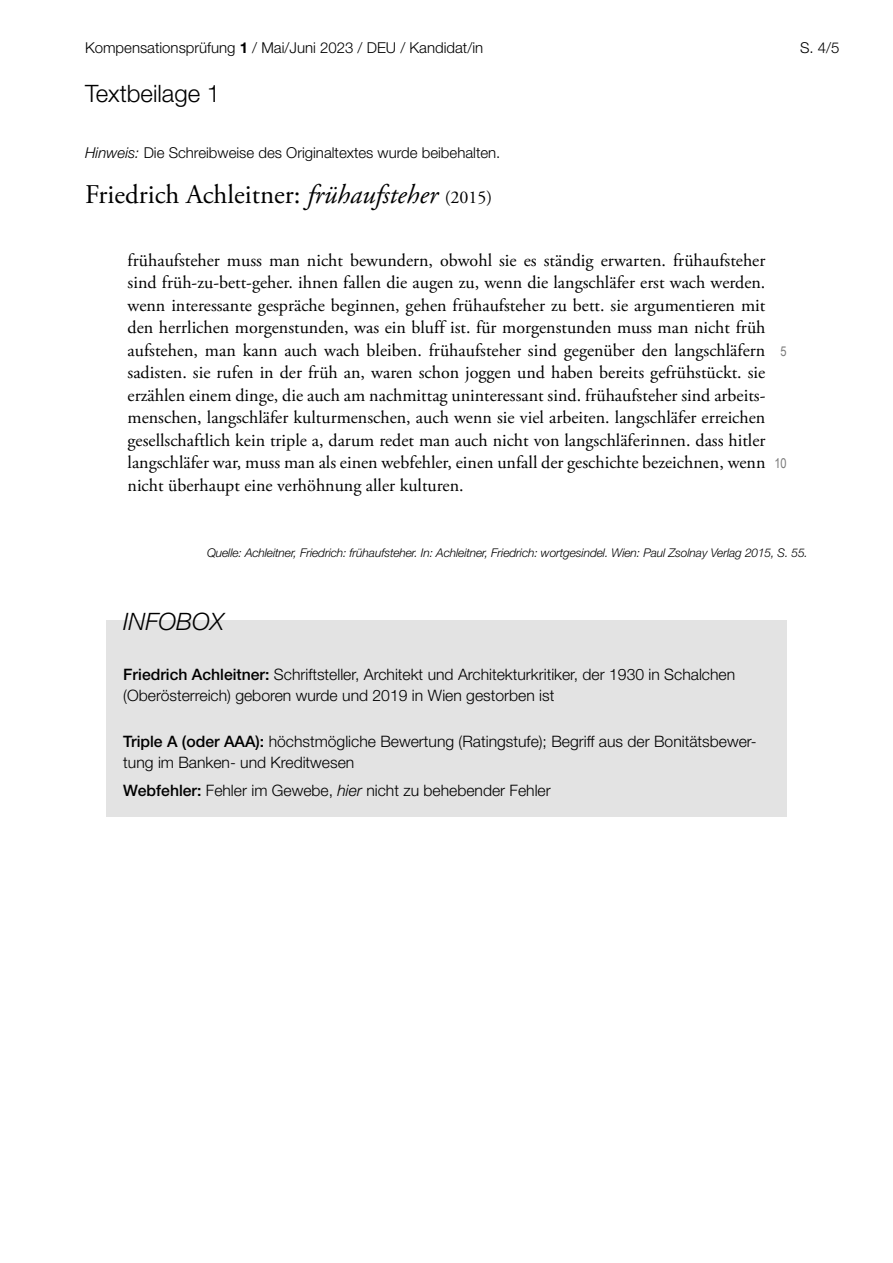
<style>
.page{position:relative;width:893px;height:1263px;background:#fff}
.page>*{position:absolute;margin:0;border:0;box-sizing:border-box;transform-origin:0 0}
.t1{font:27px "Adobe Garamond Pro";color:#000}
.t2{font:300 24px "Helvetica Neue LT Std";color:#000}
.t3{font:italic 300 24px "Helvetica Neue LT Std";color:#000}
.t4{font:18px/22.5px "Adobe Garamond Pro";color:#000;text-align:justify}
.t5{font:300 15.75px/21px "Helvetica Neue LT Std";color:#000}
.t6{font:300 15px "Helvetica Neue LT Std";color:#000}
.t7{font:13.5px "Arial Narrow";color:#7a7a7a}
.t8{font:italic 300 12px "Helvetica Neue LT Std";letter-spacing:-.01em;color:#000}
.s1{font-weight:700}
.s2{font-style:italic}
.s3{font-size:18px}
.s4{font-weight:500}
</style>
<div class="page">
<div style="left:106px;top:621px;width:681px;height:196px;background:#e3e3e3"></div>
<p class="t6" style="left:85px;top:39px;width:400px">Kompensationsprüfung <span class="s1">1</span> / Mai/Juni 2023 / DEU / Kandidat/in</p>
<p class="t6" style="left:800px;top:39px;width:41px">S. 4/5</p>
<h2 class="t2" style="left:85px;top:79px;width:137px">Textbeilage 1</h2>
<p class="t6" style="left:85px;top:144px;width:417px"><span class="s2">Hinweis:</span> Die Schreibweise des Originaltextes wurde beibehalten.</p>
<h1 class="t1" style="left:85px;top:178px;width:409px">Friedrich Achleitner: <span class="s2">frühaufsteher</span> <span class="s3">(2015)</span></h1>
<p class="t4" style="left:128px;top:250px;width:639px">frühaufsteher muss man nicht bewundern, obwohl sie es ständig erwarten. frühaufsteher sind früh-zu-bett-geher. ihnen fallen die augen zu, wenn die langschläfer erst wach werden. wenn interessante gespräche beginnen, gehen frühaufsteher zu bett. sie argumentieren mit den herrlichen morgenstunden, was ein bluff ist. für morgenstunden muss man nicht früh aufstehen, man kann auch wach bleiben. frühaufsteher sind gegenüber den langschläfern sadisten. sie rufen in der früh an, waren schon joggen und haben bereits gefrühstückt. sie erzählen einem dinge, die auch am nachmittag uninteressant sind. frühaufsteher sind arbeits&shy;menschen, langschläfer kulturmenschen, auch wenn sie viel arbeiten. langschläfer erreichen gesellschaftlich kein triple a, darum redet man auch nicht von langschläferinnen. dass hitler langschläfer war, muss man als einen webfehler, einen unfall der geschichte bezeichnen, wenn nicht überhaupt eine verhöhnung aller kulturen.</p>
<p class="t7" style="left:780px;top:341px;width:8px">5</p>
<p class="t7" style="left:774px;top:454px;width:14px">10</p>
<p class="t8" style="left:207px;top:545px;width:602px">Quelle: Achleitner, Friedrich: frühaufsteher. In: Achleitner, Friedrich: wortgesindel. Wien: Paul Zsolnay Verlag 2015, S. 55.</p>
<h2 class="t3" style="left:123px;top:607px;width:102px">INFOBOX</h2>
<p class="t5" style="left:123px;top:663px;width:613px"><span class="s4">Friedrich Achleitner:</span> Schriftsteller, Architekt und Architekturkritiker, der 1930 in Schalchen (Oberösterreich) geboren wurde und 2019 in Wien gestorben ist</p>
<p class="t5" style="left:123px;top:731px;width:635px"><span class="s4">Triple A (oder AAA):</span> höchstmögliche Bewertung (Ratingstufe); Begriff aus der Bonitätsbewer&shy;tung im Banken- und Kreditwesen</p>
<p class="t5" style="left:123px;top:779px;width:429px"><span class="s4">Webfehler:</span> Fehler im Gewebe, <span class="s2">hier</span> nicht zu behebender Fehler</p>
</div>
